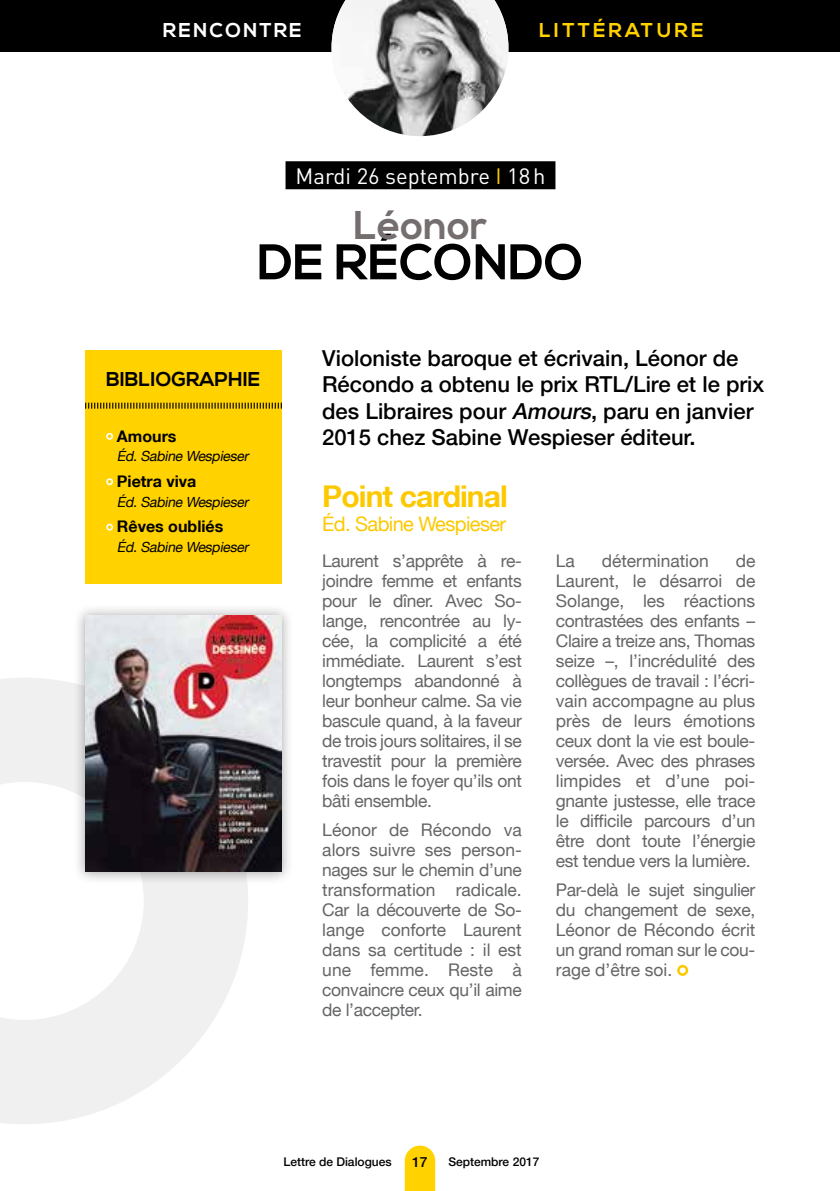
<style>
.page{position:relative;width:840px;height:1191px;background:#fff}
.page>*{position:absolute;margin:0;border:0;box-sizing:border-box;transform-origin:0 0}
.t1{font:700 50px "Nexa";color:#000}
.t2{font:700 40px "Nexa";color:#746e6e}
.t3{font:700 30px "Helvetica Neue LT";letter-spacing:-.03em;color:#fcc900}
.t4{font:500 22px/26.4px "Helvetica Neue LT";color:#000}
.t5{font:22px "DIN";color:#fff}
.t6{font:20px "Helvetica Neue LT";letter-spacing:-.03em;color:#fcc900}
.t7{font:700 20px "Nexa";color:#000}
.t8{font:700 20px "Nexa";letter-spacing:.15em;color:#ffd200}
.t9{font:700 20px "Nexa";letter-spacing:.1em;color:#fff}
.t10{font:17.4px/20px "Helvetica Neue LT";letter-spacing:-.02em;color:#646567;text-align:justify}
.t11{font:17.4px "Helvetica Neue LT";color:#646567}
.t12{font:700 16px "Helvetica Neue LT";color:#000}
.t13{font:italic 14px "Helvetica Neue LT";color:#000}
.t14{font:500 14px "Helvetica Neue LT";color:#000}
.t15{font:500 12px "Helvetica Neue LT";color:#000}
.s1{color:#fcc900}
.s2{font-style:italic}
</style>
<div class="page">
<svg style="left:404px;top:1145px;width:31px;height:46px"></svg>
<svg style="left:0;top:678px;width:248px;height:446px;fill:#f0f0f1"></svg>
<svg style="left:0;top:782px;width:144px;height:238px"></svg>
<div style="left:0;top:0;width:839px;height:51px;background:#000"></div>
<svg style="left:677px;top:965px;width:10px;height:11px"></svg>
<div style="left:285px;top:161px;width:270px;height:28px;background:#000"></div>
<img style="left:331px;top:0;width:177px;height:136px">
<div style="left:85px;top:350px;width:197px;height:233px;background:#ffd200"></div>
<svg style="left:106px;top:433px;width:7px;height:7px"></svg>
<svg style="left:106px;top:478px;width:7px;height:7px"></svg>
<svg style="left:106px;top:524px;width:7px;height:6px"></svg>
<svg style="left:85px;top:403px;width:197px;height:6px"></svg>
<div style="left:73px;top:603px;width:221px;height:281px;background:#000;opacity:.35"></div>
<img style="left:85px;top:615px;width:197px;height:256px">
<p class="t9" style="left:163px;top:19px;width:140px">RENCONTRE</p>
<p class="t8" style="left:538px;top:19px;width:166px">LITTÉRATURE</p>
<p class="t5" style="left:295px;top:162px;width:251px">Mardi 26 septembre <span class="s1">I</span> 18h</p>
<h2 class="t2" style="left:353px;top:202px;width:135px">Léonor</h2>
<h1 class="t1" style="left:257px;top:233px;width:327px">DE RÉCONDO</h1>
<p class="t7" style="left:106px;top:368px;width:156px">BIBLIOGRAPHIE</p>
<p class="t12" style="left:117px;top:426px;width:61px">Amours</p>
<p class="t13" style="left:117px;top:448px;width:136px">Éd.Sabine Wespieser</p>
<p class="t12" style="left:117px;top:471px;width:81px">Pietra viva</p>
<p class="t13" style="left:117px;top:493px;width:136px">Éd.Sabine Wespieser</p>
<p class="t12" style="left:117px;top:517px;width:108px">Rêves oubliés</p>
<p class="t13" style="left:117px;top:538px;width:136px">Éd.Sabine Wespieser</p>
<p class="t4" style="left:322px;top:345px;width:443px">Violoniste baroque et écrivain, Léonor de Récondo a obtenu le prix RTL/Lire et le prix des Libraires pour <span class="s2">Amours</span>, paru en janvier 2015 chez Sabine Wespieser éditeur.</p>
<h3 class="t3" style="left:322px;top:477px;width:187px">Point cardinal</h3>
<p class="t6" style="left:322px;top:512px;width:185px">Éd. Sabine Wespieser</p>
<p class="t10" style="left:322px;top:551px;width:201px">Laurent s’apprête à re&shy;joindre femme et enfants pour le dîner. Avec So&shy;lange, rencontrée au ly&shy;cée, la complicité a été immédiate. Laurent s’est longtemps abandonné à leur bonheur calme. Sa vie bascule quand, à la faveur de trois jours solitaires, il se travestit pour la première fois dans le foyer qu’ils ont bâti ensemble.</p>
<p class="t10" style="left:322px;top:819px;width:201px">Léonor de Récondo va alors suivre ses person&shy;nages sur le chemin d’une transformation radicale.<br>Car la découverte de So&shy;lange conforte Laurent dans sa certitude : il est une femme. Reste à convaincre ceux qu’il aime de l’accepter.</p>
<p class="t10" style="left:555px;top:551px;width:21px">La</p>
<p class="t11" style="left:601px;top:550px;width:109px">détermination</p>
<p class="t10" style="left:555px;top:551px;width:201px;text-indent:180px">de Laurent, le désarroi de Solange, les réactions contrastées des enfants – Claire a treize ans, Thomas seize –, l’incrédulité des collègues de travail : l’écri&shy;vain accompagne au plus près de leurs émotions ceux dont la vie est boule&shy;versée. Avec des phrases limpides et d’une poi&shy;gnante justesse, elle trace le difficile parcours d’un être dont toute l’énergie est tendue vers la lumière.</p>
<p class="t10" style="left:555px;top:879px;width:201px">Par-delà le sujet singulier du changement de sexe, Léonor de Récondo écrit un grand roman sur le cou&shy;rage d’être soi.</p>
<p class="t15" style="left:283px;top:1154px;width:110px">Lettre de Dialogues</p>
<p class="t14" style="left:412px;top:1153px;width:17px">17</p>
<p class="t15" style="left:448px;top:1154px;width:92px">Septembre 2017</p>
</div>
